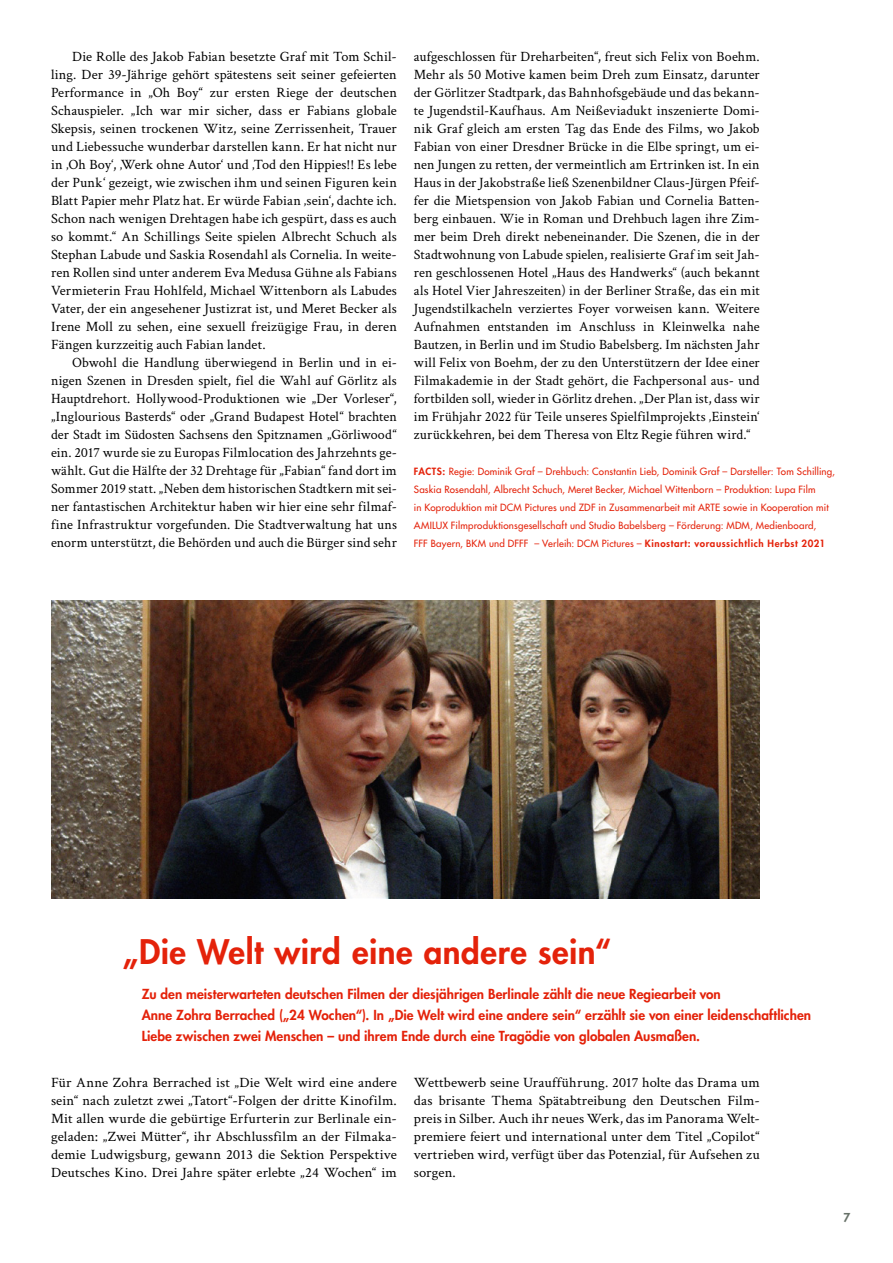
<style>
.page{position:relative;width:893px;height:1263px;background:#fff}
.page>*{position:absolute;margin:0;border:0;box-sizing:border-box;transform-origin:0 0}
.t1{font:800 33px "Futura Std";letter-spacing:.015em;color:#e4220a}
.t2{font:14.25px/18px "Crimson Text";letter-spacing:.005em;color:#000;text-align:justify}
.t3{font:800 13.5px/21px "Futura Std";letter-spacing:.005em;color:#e4220a}
.t4{font:800 12px "Futura Std";color:#677168}
.t5{font:500 9.75px/18px "Futura Std";letter-spacing:.02em;color:#e4220a}
.s1{font-weight:800}
</style>
<div class="page">
<img style="left:51px;top:601px;width:709px;height:297px">
<p class="t2" style="left:51px;top:46px;width:347px;text-indent:21px">Die Rolle des Jakob Fabian besetzte Graf mit Tom Schil&shy;ling. Der 39-Jährige gehört spätestens seit seiner gefeierten Performance in „Oh Boy“ zur ersten Riege der deutschen Schauspieler. „Ich war mir sicher, dass er Fabians globale Skepsis, seinen trockenen Witz, seine Zerrissenheit, Trauer und Liebessuche wunderbar darstellen kann. Er hat nicht nur in ‚Oh Boy‘, ‚Werk ohne Autor‘ und ‚Tod den Hippies!! Es lebe der Punk‘ gezeigt, wie zwischen ihm und seinen Figuren kein Blatt Papier mehr Platz hat. Er würde Fabian ‚sein‘, dachte ich.<br>Schon nach wenigen Drehtagen habe ich gespürt, dass es auch so kommt.“ An Schillings Seite spielen Albrecht Schuch als Stephan Labude und Saskia Rosendahl als Cornelia. In weite&shy;ren Rollen sind unter anderem Eva Medusa Gühne als Fabians Vermieterin Frau Hohlfeld, Michael Wittenborn als Labudes Vater, der ein angesehener Justizrat ist, und Meret Becker als Irene Moll zu sehen, eine sexuell freizügige Frau, in deren Fängen kurzzeitig auch Fabian landet.</p>
<p class="t2" style="left:51px;top:352px;width:347px;text-indent:21px">Obwohl die Handlung überwiegend in Berlin und in ei&shy;nigen Szenen in Dresden spielt, fiel die Wahl auf Görlitz als Hauptdrehort. Hollywood-Produktionen wie „Der Vorleser“, „Inglourious Basterds“ oder „Grand Budapest Hotel“ brachten der Stadt im Südosten Sachsens den Spitznamen „Görliwood“ ein. 2017 wurde sie zu Europas Filmlocation des Jahrzehnts ge&shy;wählt. Gut die Hälfte der 32 Drehtage für „Fabian“ fand dort im Sommer 2019 statt. „Neben dem historischen Stadtkern mit sei&shy;ner fantastischen Architektur haben wir hier eine sehr filmaf&shy;fine Infrastruktur vorgefunden. Die Stadtverwaltung hat uns enorm unterstützt, die Behörden und auch die Bürger sind sehr</p>
<p class="t2" style="left:414px;top:46px;width:347px">aufgeschlossen für Dreharbeiten“, freut sich Felix von Boehm.<br>Mehr als 50 Motive kamen beim Dreh zum Einsatz, darunter der Görlitzer Stadtpark, das Bahnhofsgebäude und das bekann&shy;te Jugendstil-Kaufhaus. Am Neißeviadukt inszenierte Domi&shy;nik Graf gleich am ersten Tag das Ende des Films, wo Jakob Fabian von einer Dresdner Brücke in die Elbe springt, um ei&shy;nen Jungen zu retten, der vermeintlich am Ertrinken ist. In ein Haus in der Jakobstraße ließ Szenenbildner Claus-Jürgen Pfeif&shy;fer die Mietspension von Jakob Fabian und Cornelia Batten&shy;berg einbauen. Wie in Roman und Drehbuch lagen ihre Zim&shy;mer beim Dreh direkt nebeneinander. Die Szenen, die in der Stadtwohnung von Labude spielen, realisierte Graf im seit Jah&shy;ren geschlossenen Hotel „Haus des Handwerks“ (auch bekannt als Hotel Vier Jahreszeiten) in der Berliner Straße, das ein mit Jugendstilkacheln verziertes Foyer vorweisen kann. Weitere Aufnahmen entstanden im Anschluss in Kleinwelka nahe Bautzen, in Berlin und im Studio Babelsberg. Im nächsten Jahr will Felix von Boehm, der zu den Unterstützern der Idee einer Filmakademie in der Stadt gehört, die Fachpersonal aus- und fortbilden soll, wieder in Görlitz drehen. „Der Plan ist, dass wir im Frühjahr 2022 für Teile unseres Spielfilmprojekts ‚Einstein‘ zurückkehren, bei dem Theresa von Eltz Regie führen wird.“</p>
<p class="t5" style="left:414px;top:462px;width:423px"><span class="s1">FACTS:</span> Regie: Dominik Graf – Drehbuch: Constantin Lieb, Dominik Graf – Darsteller: Tom Schilling, Saskia Rosendahl, Albrecht Schuch, Meret Becker, Michael Wittenborn – Produktion: Lupa Film<br>in Koproduktion mit DCM Pictures und ZDF in Zusammenarbeit mit ARTE sowie in Kooperation mit AMILUX Filmproduktionsgesellschaft und Studio Babelsberg – Förderung: MDM, Medienboard,<br>FFF Bayern, BKM und DFFF – Verleih: DCM Pictures – <span class="s1">Kinostart: voraussichtlich Herbst 2021</span></p>
<h1 class="t1" style="left:122px;top:931px;width:490px">„Die Welt wird eine andere sein“</h1>
<p class="t3" style="left:142px;top:984px;width:671px">Zu den meisterwarteten deutschen Filmen der diesjährigen Berlinale zählt die neue Regiearbeit von<br>Anne Zohra Berrached („24 Wochen“). In „Die Welt wird eine andere sein“ erzählt sie von einer leidenschaftlichen<br>Liebe zwischen zwei Menschen – und ihrem Ende durch eine Tragödie von globalen Ausmaßen.</p>
<p class="t2" style="left:51px;top:1072px;width:347px">Für Anne Zohra Berrached ist „Die Welt wird eine andere sein“ nach zuletzt zwei „Tatort“-Folgen der dritte Kinofilm.<br>Mit allen wurde die gebürtige Erfurterin zur Berlinale ein&shy;geladen: „Zwei Mütter“, ihr Abschlussfilm an der Filmaka&shy;demie Ludwigsburg, gewann 2013 die Sektion Perspektive Deutsches Kino. Drei Jahre später erlebte „24 Wochen“ im</p>
<p class="t2" style="left:414px;top:1072px;width:347px">Wettbewerb seine Uraufführung. 2017 holte das Drama um das brisante Thema Spätabtreibung den Deutschen Film&shy;preis in Silber. Auch ihr neues Werk, das im Panorama Welt&shy;premiere feiert und international unter dem Titel „Copilot“ vertrieben wird, verfügt über das Potenzial, für Aufsehen zu sorgen.</p>
<p class="t4" style="left:843px;top:1210px;width:8px">7</p>
</div>
